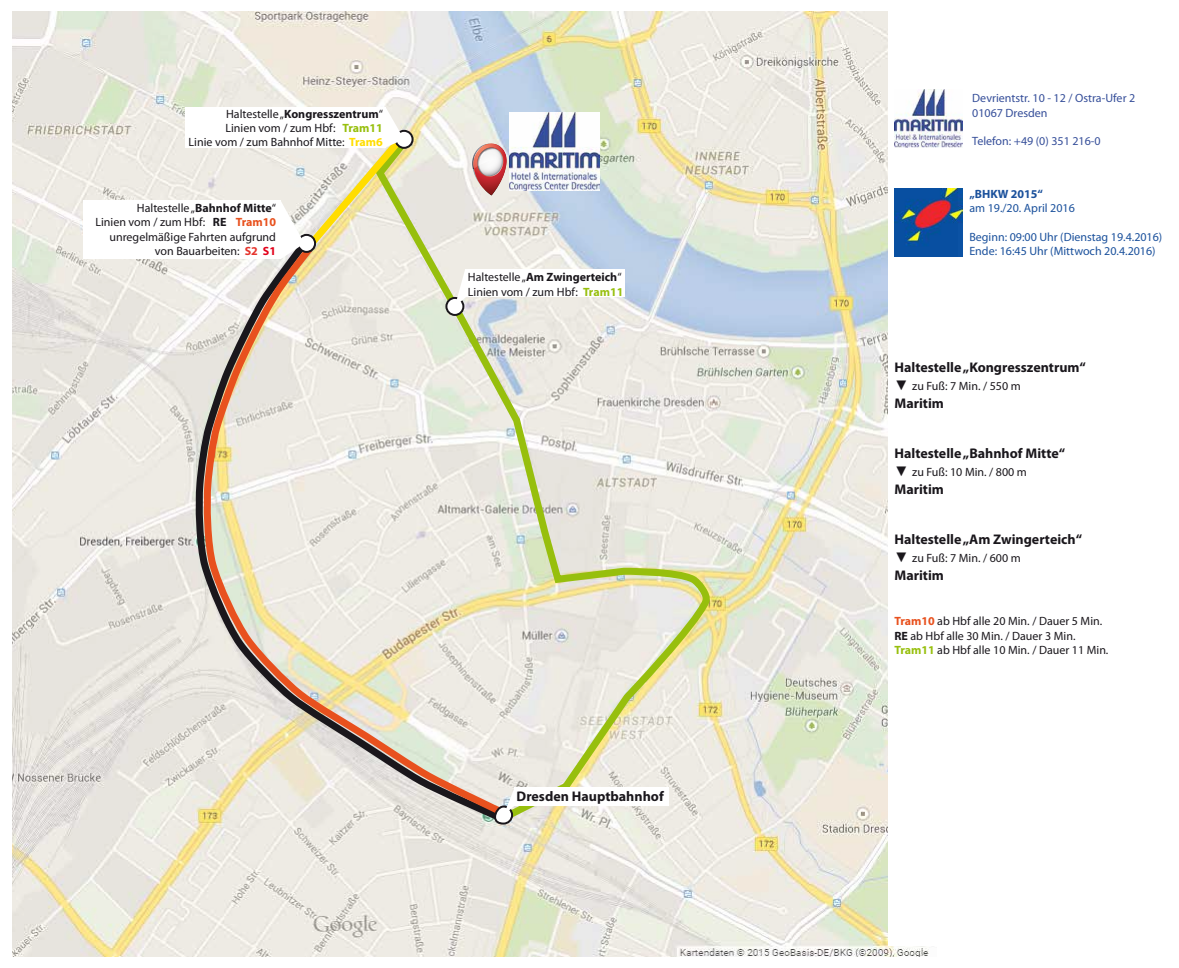
<style>
.page{position:relative;width:1179px;height:968px;background:#fff}
.page>*{position:absolute;margin:0;border:0;box-sizing:border-box;transform-origin:0 0}
.t1{font:700 14px "Myriad Pro";color:#1a171c}
.t2{font:12px/14.4px "Myriad Pro";color:#1a171c;text-align:right}
.t3{font:12px/14.4px "Myriad Pro";color:#1b519c}
.t4{font:12px/14.4px "Myriad Pro";color:#364f9a}
.t5{font:700 12px "Myriad Pro";color:#1b519c}
.s1{font-weight:700}
.s2{font-weight:700;color:#97bf0d}
.s3{font-weight:700;color:#fd0}
.s4{font-weight:700;color:#e8511e}
.s5{font-weight:700;color:#e5352d}
.s6{font-weight:700;color:#e2001a}
.s7{font-family:"Arial";font-size:14px}
</style>
<div class="page">
<img style="left:12px;top:11px;width:917px;height:945px">
<div style="left:889px;top:0;width:173px;height:945px;background:#fff"></div>
<svg style="left:371px;top:131px;width:347px;height:693px;background:#e2e3d6"></svg>
<svg style="left:191px;top:259px;width:302px;height:564px;background:#e1ded6"></svg>
<svg style="left:199px;top:239px;width:309px;height:579px;background:#e4ddcf"></svg>
<svg style="left:472px;top:143px;width:35px;height:52px"></svg>
<div style="left:84px;top:201px;width:197px;height:58px;background:#fff"></div>
<svg style="left:396px;top:131px;width:17px;height:17px"></svg>
<div style="left:395px;top:130px;width:19px;height:19px;border:2px solid #1a171c;border-radius:50%"></div>
<div style="left:186px;top:108px;width:200px;height:40px;background:#fff"></div>
<svg style="left:281px;top:108px;width:128px;height:151px"></svg>
<div style="left:446px;top:298px;width:17px;height:17px;background:#fff;border-radius:50%"></div>
<div style="left:445px;top:297px;width:19px;height:19px;border:2px solid #1a171c;border-radius:50%"></div>
<div style="left:465px;top:270px;width:159px;height:27px;background:#fff"></div>
<svg style="left:455px;top:270px;width:11px;height:36px"></svg>
<div style="left:514px;top:787px;width:154px;height:18px;background:#fff"></div>
<svg style="left:493px;top:787px;width:22px;height:38px"></svg>
<img style="left:509px;top:113px;width:90px;height:77px">
<img style="left:894px;top:90px;width:68px;height:58px">
<img style="left:894px;top:188px;width:68px;height:68px">
<p class="t2" style="left:189px;top:106px;width:196px">Haltestelle „<span class="s1">Kongresszentrum</span>“<br>Linien vom / zum Hbf: <span class="s2">Tram11<br></span>Linie vom / zum Bahnhof Mitte: <span class="s3">Tram6</span></p>
<p class="t2" style="left:95px;top:200px;width:182px">Haltestelle „<span class="s1">Bahnhof Mitte</span>“<br>Linien vom / zum Hbf: <span class="s1">RE</span> <span class="s4">Tram10 </span>unregelmäßige Fahrten aufgrund von Bauarbeiten: <span class="s5">S2</span> <span class="s6">S1</span></p>
<p class="t2" style="left:468px;top:270px;width:157px;text-align:left">Haltestelle „<span class="s1">Am Zwingerteich</span>“<br>Linien vom / zum Hbf: <span class="s2">Tram11</span></p>
<p class="t1" style="left:517px;top:787px;width:149px">Dresden Hauptbahnhof</p>
<p class="t4" style="left:972px;top:91px;width:164px">Devrientstr. 10 - 12 / Ostra-Ufer 2<br>01067 Dresden</p>
<p class="t4" style="left:972px;top:134px;width:130px">Telefon: +49 (0) 351 216-0</p>
<p class="t5" style="left:969px;top:186px;width:75px">„BHKW 2015“</p>
<p class="t3" style="left:969px;top:200px;width:107px">am 19./20. April 2016</p>
<p class="t3" style="left:969px;top:229px;width:195px">Beginn: 09:00 Uhr (Dienstag 19.4.2016)<br>Ende: 16:45 Uhr (Mittwoch 20.4.2016)</p>
<p class="t1" style="left:894px;top:358px;width:193px">Haltestelle „Kongresszentrum“</p>
<p class="t2" style="left:894px;top:378px;width:128px"><span class="s7">▼</span> zu Fuß: 7 Min. / 550 m</p>
<p class="t1" style="left:894px;top:394px;width:51px">Maritim</p>
<p class="t1" style="left:894px;top:444px;width:172px">Haltestelle „Bahnhof Mitte“</p>
<p class="t2" style="left:894px;top:464px;width:134px"><span class="s7">▼</span> zu Fuß: 10 Min. / 800 m</p>
<p class="t1" style="left:894px;top:480px;width:51px">Maritim</p>
<p class="t1" style="left:894px;top:529px;width:189px">Haltestelle „Am Zwingerteich“</p>
<p class="t2" style="left:894px;top:550px;width:128px"><span class="s7">▼</span> zu Fuß: 7 Min. / 600 m</p>
<p class="t1" style="left:894px;top:565px;width:51px">Maritim</p>
<p class="t2" style="left:894px;top:614px;width:216px;text-align:left"><span class="s4">Tram10</span> ab Hbf alle 20 Min. / Dauer 5 Min.<br><span class="s1">RE</span> ab Hbf alle 30 Min. / Dauer 3 Min.<br><span class="s2">Tram11</span> ab Hbf alle 10 Min. / Dauer 11 Min.</p>
</div>
